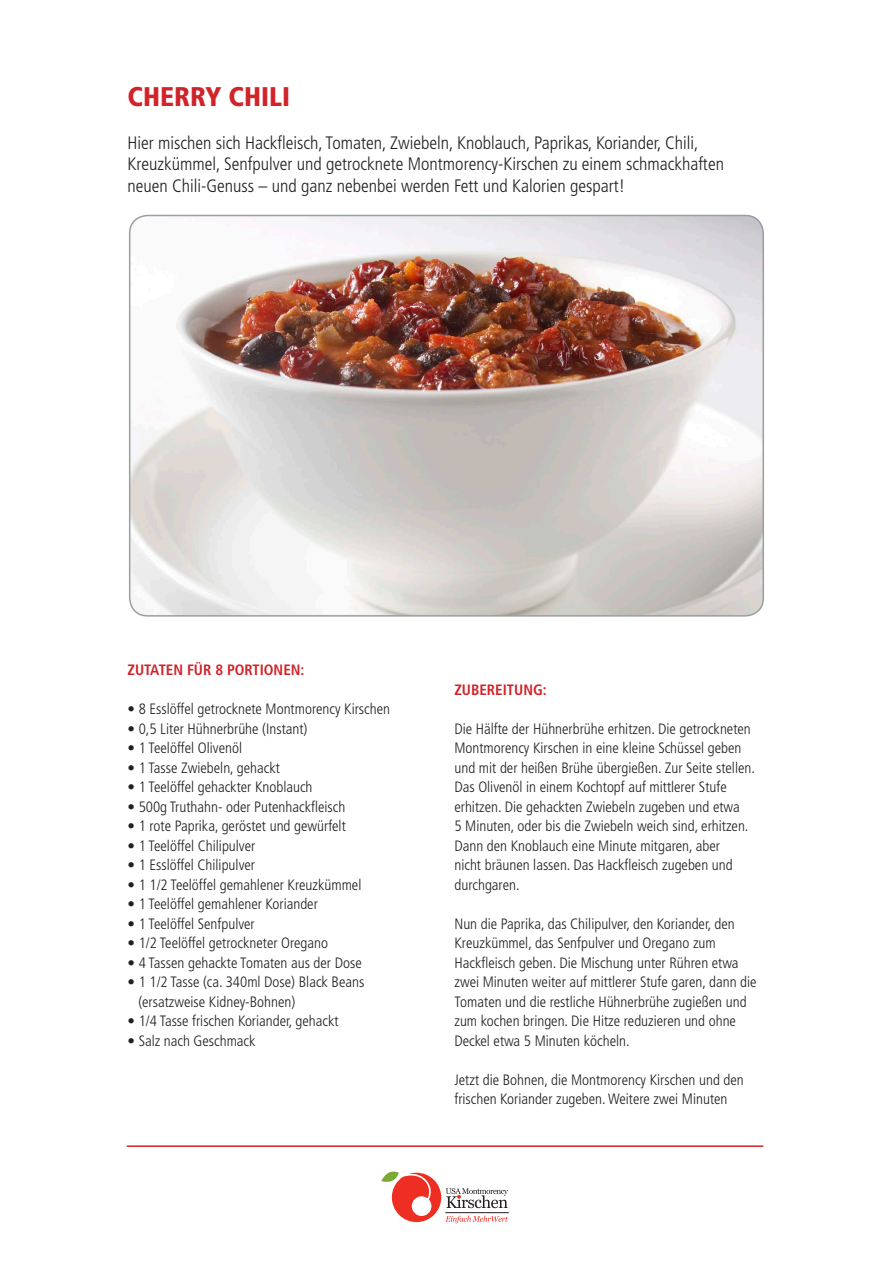
<style>
.page{position:relative;width:893px;height:1263px;background:#fff}
.page>*{position:absolute;margin:0;border:0;box-sizing:border-box;transform-origin:0 0}
.t1{font:900 condensed 27px "Frutiger";color:#d1232a}
.t2{font:300 condensed 18px/21.6px "Frutiger";color:#231f20}
.t3{font:300 condensed 15px/19.5px "Frutiger";color:#231f20}
.t4{font:700 condensed 15px "Frutiger";color:#d1232a}
</style>
<div class="page">
<hr style="left:445px;top:1212px;width:64px;height:1px;background:#231f20">
<svg style="left:381px;top:1171px;width:127px;height:52px"></svg>
<img style="left:130px;top:215px;width:633px;height:400px">
<div style="left:129px;top:215px;width:635px;height:402px;border:2px solid #9b9da0;border-radius:18px"></div>
<hr style="left:127px;top:1145px;width:636px;height:2px;background:#d1232a">
<h1 class="t1" style="left:128px;top:80px;width:164px">CHERRY CHILI</h1>
<p class="t2" style="left:128px;top:132px;width:598px">Hier mischen sich Hackfleisch, Tomaten, Zwiebeln, Knoblauch, Paprikas, Koriander, Chili,<br>Kreuzkümmel, Senfpulver und getrocknete Montmorency-Kirschen zu einem schmackhaften neuen Chili-Genuss – und ganz nebenbei werden Fett und Kalorien gespart!</p>
<p class="t4" style="left:128px;top:661px;width:178px">ZUTATEN FÜR 8 PORTIONEN:</p>
<p class="t3" style="left:128px;top:699px;width:264px">• 8 Esslöffel getrocknete Montmorency Kirschen</p>
<p class="t3" style="left:128px;top:719px;width:181px">• 0,5 Liter Hühnerbrühe (Instant)</p>
<p class="t3" style="left:128px;top:738px;width:116px">• 1 Teelöffel Olivenöl</p>
<p class="t3" style="left:128px;top:758px;width:154px">• 1 Tasse Zwiebeln, gehackt</p>
<p class="t3" style="left:128px;top:777px;width:186px">• 1 Teelöffel gehackter Knoblauch</p>
<p class="t3" style="left:128px;top:797px;width:219px">• 500g Truthahn- oder Putenhackfleisch</p>
<p class="t3" style="left:128px;top:816px;width:220px">• 1 rote Paprika, geröstet und gewürfelt</p>
<p class="t3" style="left:128px;top:836px;width:129px">• 1 Teelöffel Chilipulver</p>
<p class="t3" style="left:128px;top:855px;width:129px">• 1 Esslöffel Chilipulver</p>
<p class="t3" style="left:128px;top:875px;width:235px">• 1 1/2 Teelöffel gemahlener Kreuzkümmel</p>
<p class="t3" style="left:128px;top:894px;width:192px">• 1 Teelöffel gemahlener Koriander</p>
<p class="t3" style="left:128px;top:914px;width:129px">• 1 Teelöffel Senfpulver</p>
<p class="t3" style="left:128px;top:933px;width:202px">• 1/2 Teelöffel getrockneter Oregano</p>
<p class="t3" style="left:128px;top:953px;width:236px">• 4 Tassen gehackte Tomaten aus der Dose</p>
<p class="t3" style="left:138px;top:972px;width:227px;text-indent:-11px">• 1 1/2 Tasse (ca. 340ml Dose) Black Beans (ersatzweise Kidney-Bohnen)</p>
<p class="t3" style="left:128px;top:1011px;width:213px">• 1/4 Tasse frischen Koriander, gehackt</p>
<p class="t3" style="left:128px;top:1031px;width:130px">• Salz nach Geschmack</p>
<p class="t4" style="left:454px;top:680px;width:94px">ZUBEREITUNG:</p>
<p class="t3" style="left:454px;top:719px;width:302px">Die Hälfte der Hühnerbrühe erhitzen. Die getrockneten Montmorency Kirschen in eine kleine Schüssel geben und mit der heißen Brühe übergießen. Zur Seite stellen.<br>Das Olivenöl in einem Kochtopf auf mittlerer Stufe erhitzen. Die gehackten Zwiebeln zugeben und etwa<br>5 Minuten, oder bis die Zwiebeln weich sind, erhitzen.<br>Dann den Knoblauch eine Minute mitgaren, aber<br>nicht bräunen lassen. Das Hackfleisch zugeben und durchgaren.</p>
<p class="t3" style="left:454px;top:914px;width:304px">Nun die Paprika, das Chilipulver, den Koriander, den Kreuzkümmel, das Senfpulver und Oregano zum Hackfleisch geben. Die Mischung unter Rühren etwa zwei Minuten weiter auf mittlerer Stufe garen, dann die Tomaten und die restliche Hühnerbrühe zugießen und zum kochen bringen. Die Hitze reduzieren und ohne Deckel etwa 5 Minuten köcheln.</p>
<p class="t3" style="left:454px;top:1070px;width:291px">Jetzt die Bohnen, die Montmorency Kirschen und den frischen Koriander zugeben. Weitere zwei Minuten</p>
</div>
